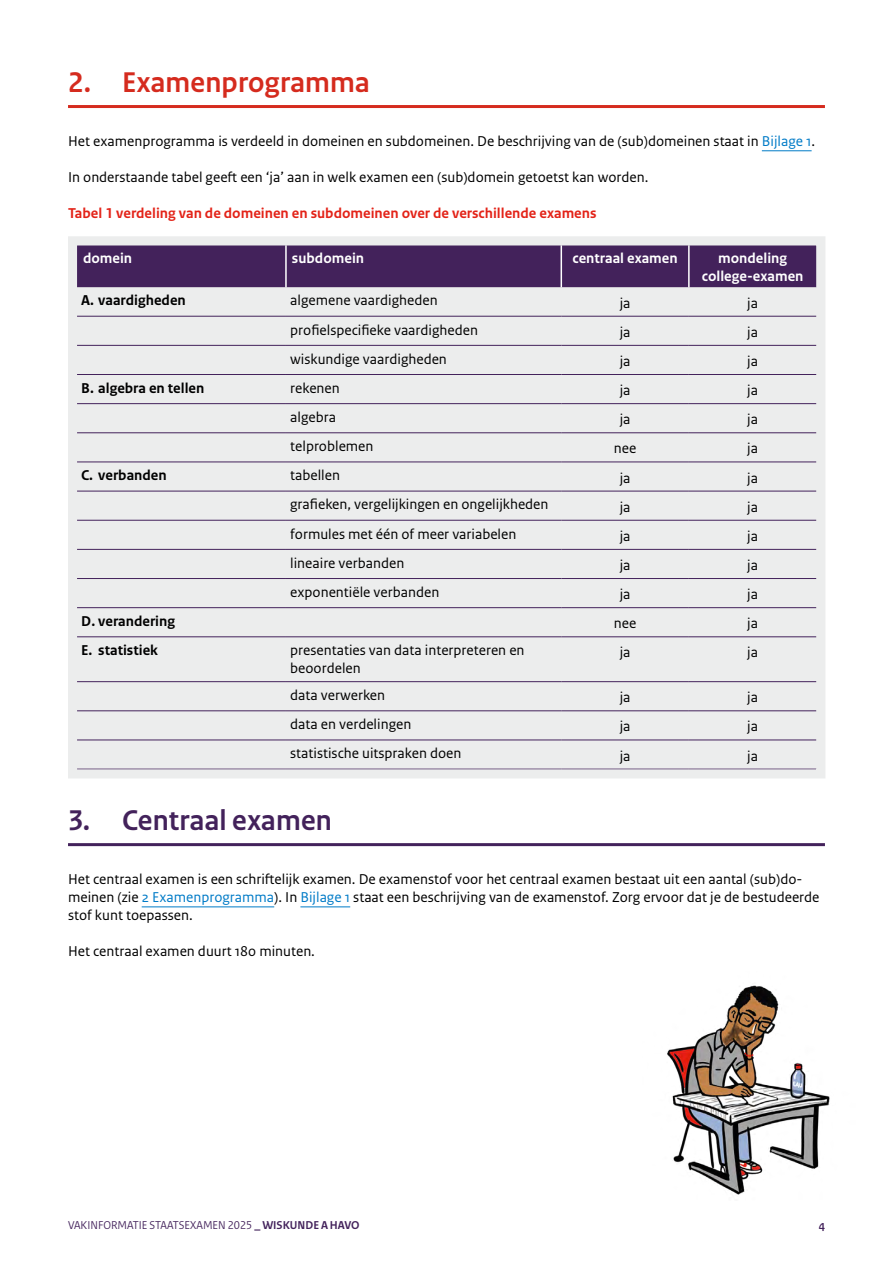
<style>
.page{position:relative;width:893px;height:1263px;background:#fff}
.page>*{position:absolute;margin:0;border:0;box-sizing:border-box;transform-origin:0 0}
.H2_kop_1_Paars{font:700 30px "Rijksoverheid Sans Heading";letter-spacing:.01em;color:#d52b1e}
.H2_kop_1_Paars-2{font:700 30px "Rijksoverheid Sans Heading";letter-spacing:.01em;color:#43225b}
.P_plat{font:15px/18px "Rijksoverheid Sans Text";color:#000}
.Tabel_bodytekst{font:15px/18px "Rijksoverheid Sans Text";color:#000}
.P_Tabelverwijzing{font:700 15px "Rijksoverheid Sans Text";color:#e32318}
.P_bodytekst{font:700 15px "Rijksoverheid Sans Text";color:#000}
.P_bodytekst-2{font:700 15px/18px "Rijksoverheid Sans Text";color:#fff;text-align:center}
.t1{font:12px "Rijksoverheid Sans Heading";color:#43225b}
.t2{font:700 12px "Rijksoverheid Sans Heading";color:#43225b}
.s1{color:#007bc7}
.s2{font-weight:700}
</style>
<div class="page">
<hr style="left:68px;top:105px;width:757px;height:3px;background:#d52b1e">
<hr style="left:762px;top:150px;width:50px;height:1px;background:#007bc7">
<hr style="left:68px;top:843px;width:757px;height:3px;background:#43225b">
<hr style="left:142px;top:906px;width:132px;height:1px;background:#007bc7">
<hr style="left:300px;top:906px;width:50px;height:1px;background:#007bc7">
<svg style="left:68px;top:236px;width:757px;height:542px;background:#dad8de"></svg>
<img style="left:667px;top:985px;width:163px;height:210px">
<h2 class="H2_kop_1_Paars" style="left:68px;top:66px;width:303px">2. Examenprogramma</h2>
<p class="P_plat" style="left:68px;top:133px;width:749px">Het examenprogramma is verdeeld in domeinen en subdomeinen. De beschrijving van de (sub)domeinen staat in <span class="s1">Bijlage 1</span>.</p>
<p class="P_plat" style="left:68px;top:169px;width:582px">In onderstaande tabel geeft een ‘ja’ aan in welk examen een (sub)domein getoetst kan worden.</p>
<p class="P_Tabelverwijzing" style="left:68px;top:205px;width:530px">Tabel 1 verdeling van de domeinen en subdomeinen over de verschillende examens</p>
<p class="P_bodytekst-2" style="left:83px;top:250px;width:51px">domein</p>
<p class="P_bodytekst-2" style="left:292px;top:250px;width:74px">subdomein</p>
<p class="P_bodytekst-2" style="left:572px;top:250px;width:107px">centraal examen</p>
<p class="P_bodytekst-2" style="left:702px;top:250px;width:103px">mondeling college-examen</p>
<p class="P_bodytekst" style="left:81px;top:292px;width:106px">A. vaardigheden</p>
<p class="Tabel_bodytekst" style="left:290px;top:292px;width:149px">algemene vaardigheden</p>
<p class="Tabel_bodytekst" style="left:620px;top:294px;width:12px">ja</p>
<p class="Tabel_bodytekst" style="left:747px;top:294px;width:12px">ja</p>
<p class="Tabel_bodytekst" style="left:290px;top:321px;width:189px">profielspecifieke vaardigheden</p>
<p class="Tabel_bodytekst" style="left:620px;top:323px;width:12px">ja</p>
<p class="Tabel_bodytekst" style="left:747px;top:323px;width:12px">ja</p>
<p class="Tabel_bodytekst" style="left:290px;top:350px;width:158px">wiskundige vaardigheden</p>
<p class="Tabel_bodytekst" style="left:620px;top:352px;width:12px">ja</p>
<p class="Tabel_bodytekst" style="left:747px;top:352px;width:12px">ja</p>
<p class="P_bodytekst" style="left:81px;top:379px;width:125px">B. algebra en tellen</p>
<p class="Tabel_bodytekst" style="left:290px;top:379px;width:51px">rekenen</p>
<p class="Tabel_bodytekst" style="left:620px;top:381px;width:12px">ja</p>
<p class="Tabel_bodytekst" style="left:747px;top:381px;width:12px">ja</p>
<p class="Tabel_bodytekst" style="left:290px;top:408px;width:47px">algebra</p>
<p class="Tabel_bodytekst" style="left:620px;top:411px;width:12px">ja</p>
<p class="Tabel_bodytekst" style="left:747px;top:411px;width:12px">ja</p>
<p class="Tabel_bodytekst" style="left:290px;top:437px;width:85px">telproblemen</p>
<p class="Tabel_bodytekst" style="left:614px;top:440px;width:24px">nee</p>
<p class="Tabel_bodytekst" style="left:747px;top:440px;width:12px">ja</p>
<p class="P_bodytekst" style="left:81px;top:467px;width:87px">C. verbanden</p>
<p class="Tabel_bodytekst" style="left:290px;top:467px;width:51px">tabellen</p>
<p class="Tabel_bodytekst" style="left:620px;top:469px;width:12px">ja</p>
<p class="Tabel_bodytekst" style="left:747px;top:469px;width:12px">ja</p>
<p class="Tabel_bodytekst" style="left:290px;top:496px;width:260px">grafieken, vergelijkingen en ongelijkheden</p>
<p class="Tabel_bodytekst" style="left:620px;top:498px;width:12px">ja</p>
<p class="Tabel_bodytekst" style="left:747px;top:498px;width:12px">ja</p>
<p class="Tabel_bodytekst" style="left:290px;top:525px;width:228px">formules met één of meer variabelen</p>
<p class="Tabel_bodytekst" style="left:620px;top:527px;width:12px">ja</p>
<p class="Tabel_bodytekst" style="left:747px;top:527px;width:12px">ja</p>
<p class="Tabel_bodytekst" style="left:290px;top:554px;width:116px">lineaire verbanden</p>
<p class="Tabel_bodytekst" style="left:620px;top:556px;width:12px">ja</p>
<p class="Tabel_bodytekst" style="left:747px;top:556px;width:12px">ja</p>
<p class="Tabel_bodytekst" style="left:290px;top:583px;width:151px">exponentiële verbanden</p>
<p class="Tabel_bodytekst" style="left:620px;top:585px;width:12px">ja</p>
<p class="Tabel_bodytekst" style="left:747px;top:585px;width:12px">ja</p>
<p class="P_bodytekst" style="left:81px;top:613px;width:95px">D. verandering</p>
<p class="Tabel_bodytekst" style="left:614px;top:615px;width:24px">nee</p>
<p class="Tabel_bodytekst" style="left:747px;top:615px;width:12px">ja</p>
<p class="P_bodytekst" style="left:81px;top:642px;width:78px">E. statistiek</p>
<p class="Tabel_bodytekst" style="left:290px;top:641px;width:236px">presentaties van data interpreteren en beoordelen</p>
<p class="Tabel_bodytekst" style="left:620px;top:644px;width:12px">ja</p>
<p class="Tabel_bodytekst" style="left:747px;top:644px;width:12px">ja</p>
<p class="Tabel_bodytekst" style="left:290px;top:686px;width:96px">data verwerken</p>
<p class="Tabel_bodytekst" style="left:620px;top:689px;width:12px">ja</p>
<p class="Tabel_bodytekst" style="left:747px;top:689px;width:12px">ja</p>
<p class="Tabel_bodytekst" style="left:290px;top:715px;width:123px">data en verdelingen</p>
<p class="Tabel_bodytekst" style="left:620px;top:718px;width:12px">ja</p>
<p class="Tabel_bodytekst" style="left:747px;top:718px;width:12px">ja</p>
<p class="Tabel_bodytekst" style="left:290px;top:745px;width:173px">statistische uitspraken doen</p>
<p class="Tabel_bodytekst" style="left:620px;top:747px;width:12px">ja</p>
<p class="Tabel_bodytekst" style="left:747px;top:747px;width:12px">ja</p>
<h2 class="H2_kop_1_Paars-2" style="left:68px;top:804px;width:265px">3. Centraal examen</h2>
<p class="P_plat" style="left:68px;top:871px;width:753px">Het centraal examen is een schriftelijk examen. De examenstof voor het centraal examen bestaat uit een aantal (sub)do&shy;meinen (zie <span class="s1">2 Examenprogramma</span>). In <span class="s1">Bijlage 1</span> staat een beschrijving van de examenstof. Zorg ervoor dat je de bestudeerde stof kunt toepassen.</p>
<p class="P_plat" style="left:68px;top:943px;width:248px">Het centraal examen duurt 180 minuten.</p>
<p class="t1" style="left:68px;top:1218px;width:293px">VAKINFORMATIE STAATSEXAMEN 2025 <span class="s2">_ WISKUNDE A HAVO</span></p>
<p class="t2" style="left:819px;top:1219px;width:8px">4</p>
</div>
